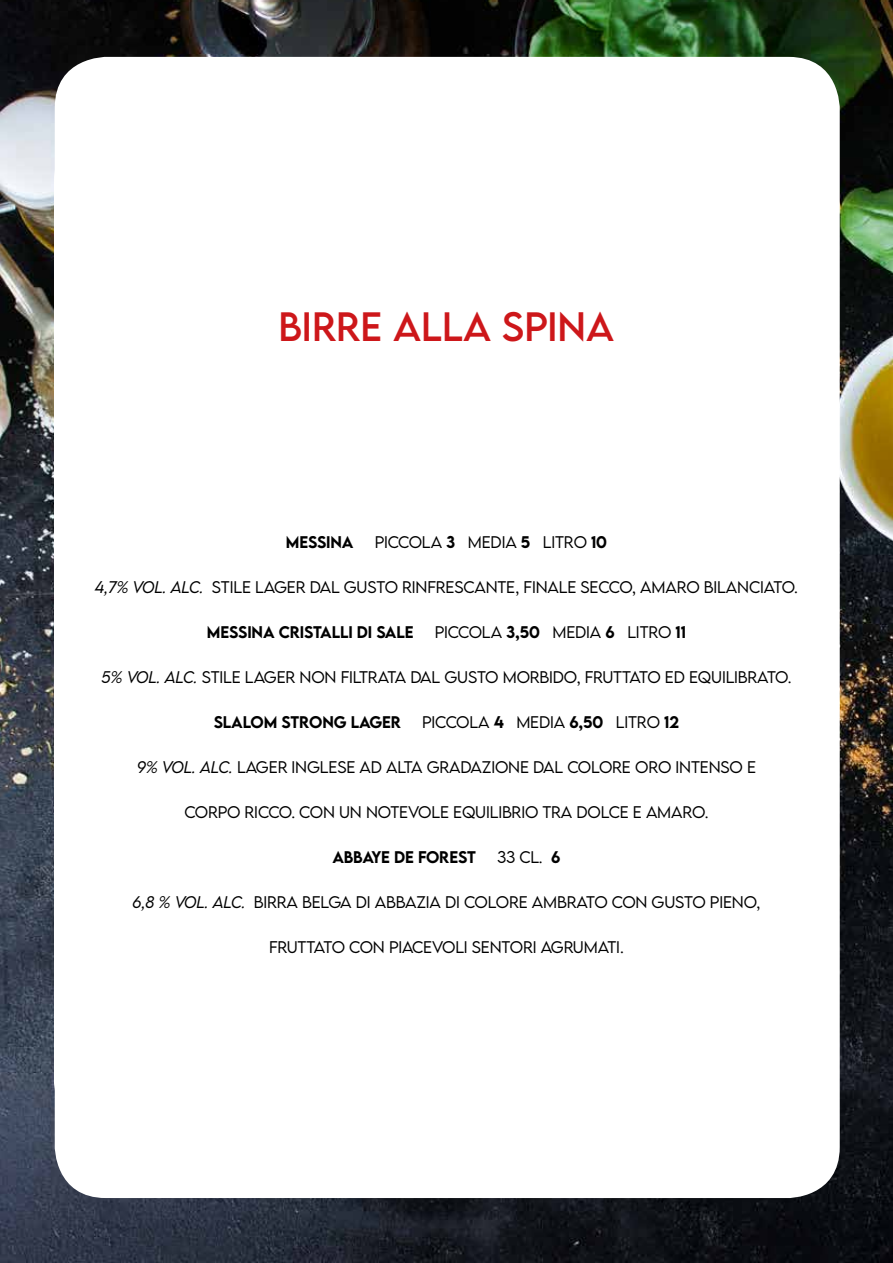
<style>
.page{position:relative;width:893px;height:1263px;background:#fff}
.page>*{position:absolute;margin:0;border:0;box-sizing:border-box;transform-origin:0 0}
.t1{font:36.45px "LEMONMILK";color:#cd171a}
.t2{font:300 15px "LEMONMILK";letter-spacing:-.01em;color:#000}
.t3{font:500 15px "LEMONMILK";letter-spacing:-.01em;color:#000}
.t4{font:italic 300 15px "LEMONMILK";letter-spacing:-.045em;color:#000}
.s1{font-weight:500}
.s2{font-style:italic}
</style>
<div class="page">
<img style="left:1px;top:1px;width:891px;height:1261px">
<div style="left:55px;top:57px;width:785px;height:1141px;background:#fff;border-radius:51px"></div>
<h1 class="t1" style="left:279px;top:303px;width:337px">BIRRE ALLA SPINA</h1>
<p class="t3" style="left:286px;top:532px;width:69px">MESSINA</p>
<p class="t2" style="left:375px;top:532px;width:234px">PICCOLA <span class="s1">3</span> M EDIA <span class="s1">5</span> LITRO <span class="s1">10</span></p>
<p class="t4" style="left:95px;top:577px;width:87px">4,7% VOL. ALC</p>
<p class="t2" style="left:200px;top:577px;width:600px"><span class="s2">.</span> STILE LAGER DAL GUSTO RINFRESCANTE, FINALE SECCO, AMARO BILANCIATO.</p>
<p class="t3" style="left:207px;top:622px;width:206px">MESSINA CRISTALLI DI SALE</p>
<p class="t2" style="left:435px;top:622px;width:253px">PICCOLA <span class="s1">3,50</span> M EDIA <span class="s1">6</span> LITRO <span class="s1">11</span></p>
<p class="t4" style="left:101px;top:667px;width:75px">5% VOL. ALC</p>
<p class="t2" style="left:194px;top:667px;width:599px"><span class="s2">.</span> STILE LAGER NON FILTRATA DAL GUSTO MORBIDO, FRUTTATO ED EQUILIBRATO.</p>
<p class="t3" style="left:214px;top:712px;width:179px">SLALOM STRONG LAGER</p>
<p class="t2" style="left:422px;top:712px;width:258px">PICCOLA <span class="s1">4</span> M EDIA <span class="s1">6,50</span> LITRO <span class="s1">12</span></p>
<p class="t4" style="left:137px;top:757px;width:75px">9% VOL. ALC</p>
<p class="t2" style="left:229px;top:757px;width:528px"><span class="s2">.</span> LAGER INGLESE AD ALTA GRADAZIONE DAL COLORE ORO INTENSO E</p>
<p class="t2" style="left:184px;top:802px;width:526px">CORPO RICCO. CON UN NOTEVOLE EQUILIBRIO TRA DOLCE E AMARO.</p>
<p class="t3" style="left:332px;top:847px;width:145px">ABBAYE DE FOREST</p>
<p class="t2" style="left:497px;top:847px;width:65px">33 CL. <span class="s1">6</span></p>
<p class="t4" style="left:132px;top:892px;width:92px">6,8 % VOL. ALC</p>
<p class="t2" style="left:242px;top:892px;width:520px"><span class="s2">.</span> BIRRA BELGA DI ABBAZIA DI COLORE AM BRATO CON GUSTO PIENO,</p>
<p class="t2" style="left:269px;top:937px;width:356px">FRUTTATO CON PIACEVOLI SENTORI AGRUMATI.</p>
</div>
